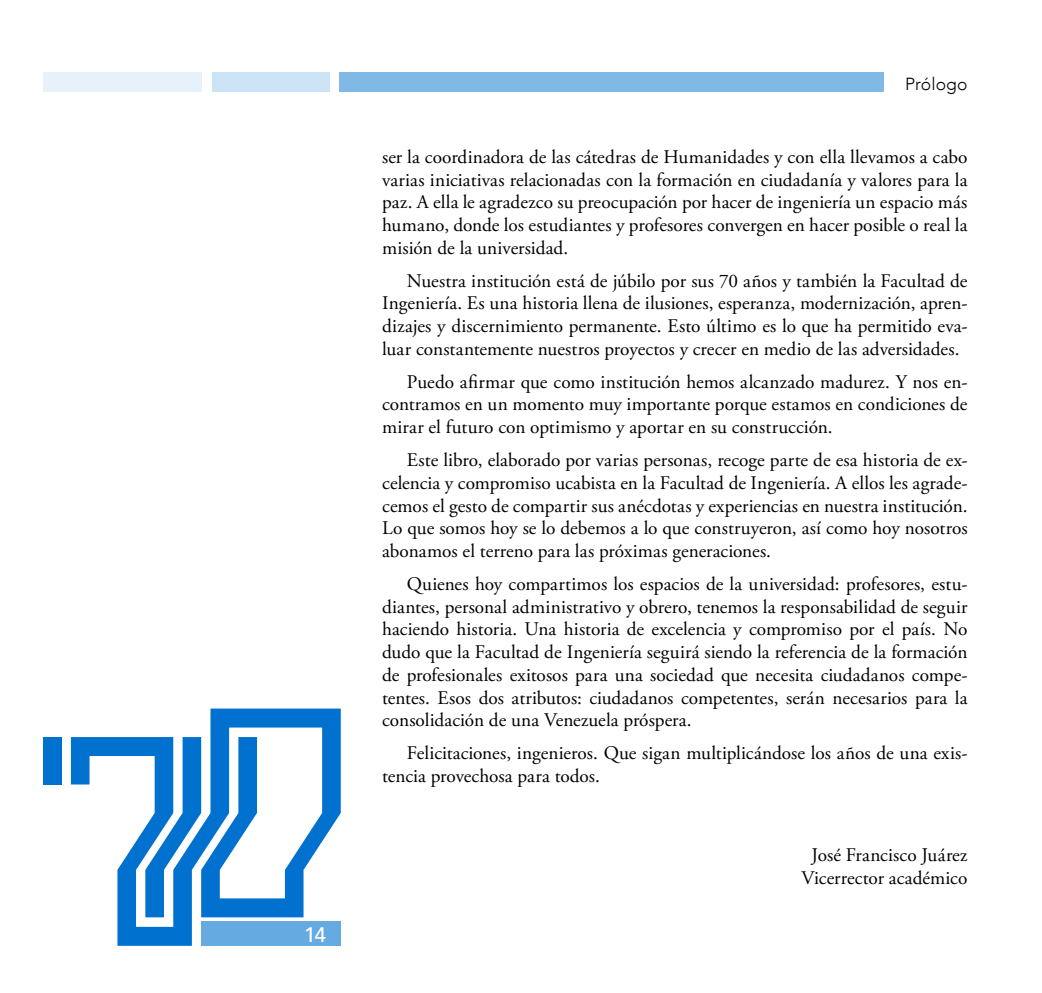
<style>
.page{position:relative;width:1042px;height:993px;background:#fff}
.page>*{position:absolute;margin:0;border:0;box-sizing:border-box;transform-origin:0 0}
.t1{font:500 21px "Avenir";color:#fff}
.t2{font:19.25px/22.8px "Adobe Garamond Pro";letter-spacing:-.005em;color:#000;text-align:justify}
.t3{font:300 17.5px "Avenir";letter-spacing:.005em;color:#000}
</style>
<div class="page">
<div style="left:212px;top:72px;width:117px;height:20px;background:#cce3f5"></div>
<div style="left:43px;top:72px;width:158px;height:20px;background:#e6f1fa"></div>
<div style="left:43px;top:736px;width:19px;height:48px;background:#0071ce"></div>
<svg style="left:71px;top:708px;width:270px;height:237px"></svg>
<div style="left:201px;top:921px;width:140px;height:24px;background:#66aae2"></div>
<div style="left:339px;top:72px;width:545px;height:20px;background:#80b8e6"></div>
<p class="t1" style="left:304px;top:916px;width:24px">14</p>
<p class="t3" style="left:905px;top:74px;width:64px">Prólogo</p>
<p class="t2" style="left:382px;top:146px;width:587px">ser la coordinadora de las cátedras de Humanidades y con ella llevamos a cabo varias iniciativas relacionadas con la formación en ciudadanía y valores para la paz. A ella le agradezco su preocupación por hacer de ingeniería un espacio más humano, donde los estudiantes y profesores convergen en hacer posible o real la misión de la universidad.</p>
<p class="t2" style="left:382px;top:270px;width:587px;text-indent:25px">Nuestra institución está de júbilo por sus 70 años y también la Facultad de Ingeniería. Es una historia llena de ilusiones, esperanza, modernización, apren&shy;dizajes y discernimiento permanente. Esto último es lo que ha permitido eva&shy;luar constantemente nuestros proyectos y crecer en medio de las adversidades.</p>
<p class="t2" style="left:382px;top:371px;width:587px;text-indent:25px">Puedo afirmar que como institución hemos alcanzado madurez. Y nos en&shy;contramos en un momento muy importante porque estamos en condiciones de mirar el futuro con optimismo y aportar en su construcción.</p>
<p class="t2" style="left:382px;top:449px;width:587px;text-indent:25px">Este libro, elaborado por varias personas, recoge parte de esa historia de ex&shy;celencia y compromiso ucabista en la Facultad de Ingeniería. A ellos les agrade&shy;cemos el gesto de compartir sus anécdotas y experiencias en nuestra institución.<br>Lo que somos hoy se lo debemos a lo que construyeron, así como hoy nosotros abonamos el terreno para las próximas generaciones.</p>
<p class="t2" style="left:382px;top:572px;width:587px;text-indent:25px">Quienes hoy compartimos los espacios de la universidad: profesores, estu&shy;diantes, personal administrativo y obrero, tenemos la responsabilidad de seguir haciendo historia. Una historia de excelencia y compromiso por el país. No dudo que la Facultad de Ingeniería seguirá siendo la referencia de la formación de profesionales exitosos para una sociedad que necesita ciudadanos compe&shy;tentes. Esos dos atributos: ciudadanos competentes, serán necesarios para la consolidación de una Venezuela próspera.</p>
<p class="t2" style="left:382px;top:742px;width:587px;text-indent:25px">Felicitaciones, ingenieros. Que sigan multiplicándose los años de una exis&shy;tencia provechosa para todos.</p>
<p class="t2" style="left:801px;top:843px;width:168px;text-align:center">José Francisco Juárez<br>Vicerrector académico</p>
</div>
